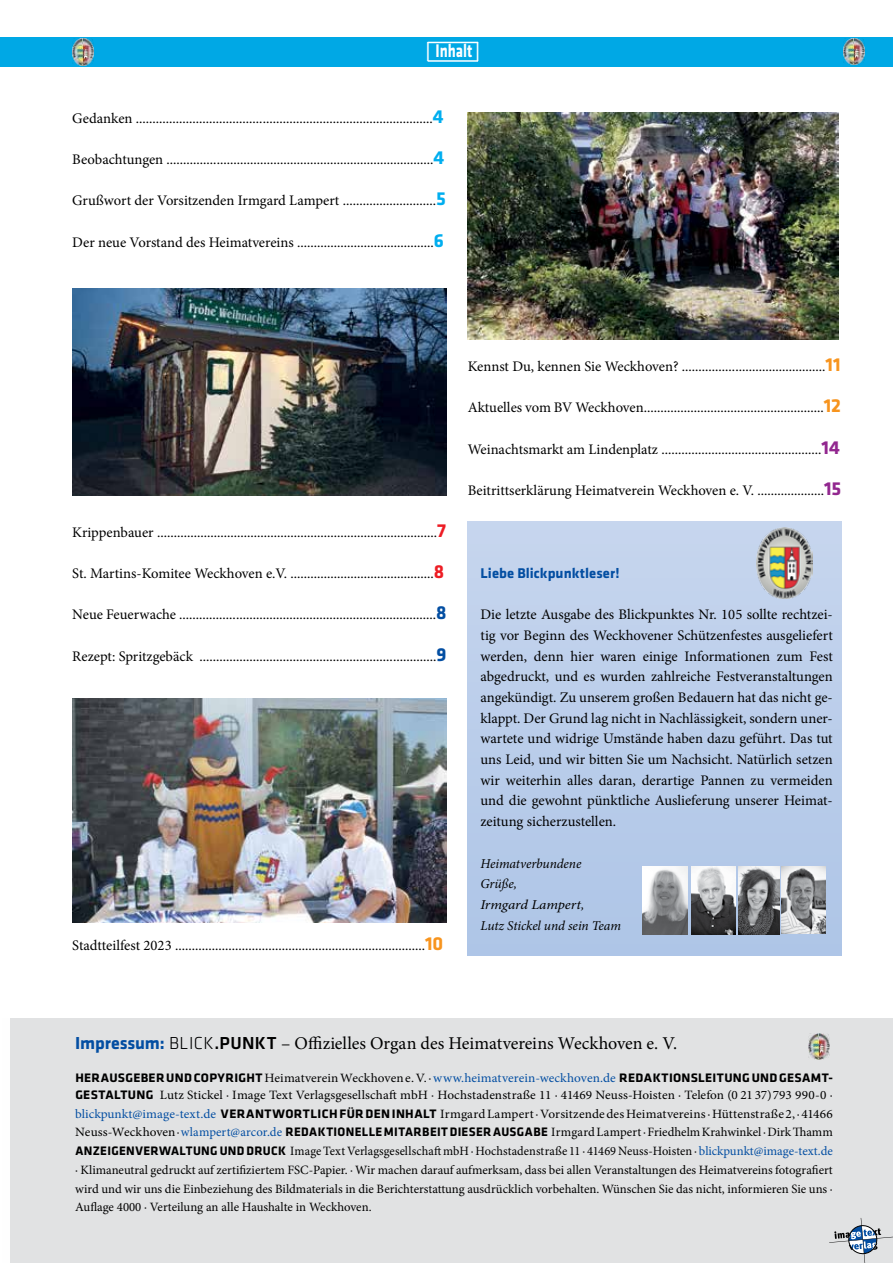
<style>
.page{position:relative;width:893px;height:1263px;background:#fff}
.page>*{position:absolute;margin:0;border:0;box-sizing:border-box;transform-origin:0 0}
.t1{font:700 19.05px "Klavika";color:#fff;scale:.77 1}
.t2{font:18px "Minion Pro";letter-spacing:-.005em;color:#000}
.t3{font:14.7px/20.7px "Minion Pro";color:#000;text-align:justify}
.t4{font:700 14.7px "Klavika";letter-spacing:.005em;color:#034ea2}
.t5{font:italic 13.5px/20.7px "Minion Pro";letter-spacing:-.01em;color:#000}
.t6{font:12.75px/18.8px "Minion Pro";letter-spacing:.005em;color:#000;text-align:justify}
.t7{font:12.75px/18.8px "Minion Pro";letter-spacing:.005em;color:#000;scale:1.04 1}
.t8{font:700 12.75px "Klavika";letter-spacing:.02em;color:#000;scale:1.04 1}
.t9{font:700 12.75px "Klavika";letter-spacing:.02em;color:#000}
.s1{font-family:"Klavika";font-weight:700;font-size:19.5px;color:#00aeef}
.s2{font-family:"Klavika";font-weight:700;font-size:19.5px;color:#ed1c24}
.s3{font-family:"Klavika";font-weight:700;font-size:19.5px;color:#ed1d24}
.s4{font-family:"Klavika";font-weight:700;font-size:19.5px;color:#034ea2}
.s5{font-family:"Klavika";font-weight:700;font-size:19.5px;color:#f7941e}
.s6{font-family:"Klavika";font-weight:700;font-size:19.5px;color:#92278f}
.s7{font-family:"Klavika";font-weight:700;color:#034ea2}
.s8{font-family:"Klavika Light Caps SC"}
.s9{font-family:"Klavika Med Caps SC"}
.s10{font-family:"Minion Pro";font-weight:400}
.s11{font-family:"Minion Pro";font-weight:400;color:#034ea2}
.s12{font-family:"Klavika";font-weight:700}
.s13{color:#034ea2}
</style>
<div class="page">
<div style="left:2px;top:1018px;width:891px;height:245px;background:#e1e2e3"></div>
<svg style="left:829px;top:1218px;width:64px;height:45px"></svg>
<img style="left:0;top:66px;width:10px;height:1197px">
<div style="left:468px;top:521px;width:374px;height:434px;background:#bbceea"></div>
<img style="left:691px;top:867px;width:44px;height:68px">
<img style="left:782px;top:867px;width:44px;height:67px">
<img style="left:738px;top:867px;width:41px;height:68px">
<img style="left:642px;top:866px;width:45px;height:69px">
<img style="left:72px;top:288px;width:374px;height:207px">
<img style="left:72px;top:698px;width:374px;height:224px">
<img style="left:757px;top:527px;width:55px;height:71px">
<div style="left:0;top:37px;width:893px;height:29px;background:#00a8e5"></div>
<hr style="left:428px;top:42px;width:50px;height:1px;background:#fff">
<hr style="left:428px;top:60px;width:50px;height:2px;background:#fff">
<img style="left:468px;top:112px;width:371px;height:228px">
<img style="left:844px;top:38px;width:21px;height:27px">
<img style="left:73px;top:38px;width:21px;height:27px">
<img style="left:809px;top:1033px;width:21px;height:27px">
<p class="t1" style="left:426px;top:41px;width:71px">| INHALT |</p>
<p class="t3" style="left:72px;top:108px;width:373px">Gedanken .........................................................................................<span class="s1">4</span></p>
<p class="t3" style="left:72px;top:149px;width:374px">Beobachtungen ................................................................................<span class="s1">4</span></p>
<p class="t3" style="left:72px;top:190px;width:375px">Grußwort der Vorsitzenden Irmgard Lampert ............................<span class="s1">5</span></p>
<p class="t3" style="left:72px;top:232px;width:373px">Der neue Vorstand des Heimatvereins .........................................<span class="s1">6</span></p>
<p class="t3" style="left:72px;top:521px;width:375px">Krippenbauer ....................................................................................<span class="s2">7</span></p>
<p class="t3" style="left:72px;top:563px;width:373px">St. Martins-Komitee Weckhoven e.V. ...........................................<span class="s3">8</span></p>
<p class="t3" style="left:72px;top:604px;width:376px">Neue Feuerwache .............................................................................<span class="s4">8</span></p>
<p class="t3" style="left:72px;top:646px;width:376px">Rezept: Spritzgebäck .......................................................................<span class="s4">9</span></p>
<p class="t3" style="left:72px;top:935px;width:373px">Stadtteilfest 2023 ...........................................................................<span class="s5">10</span></p>
<p class="t3" style="left:468px;top:356px;width:375px">Kennst Du, kennen Sie Weckhoven? ...........................................<span class="s5">11</span></p>
<p class="t3" style="left:468px;top:397px;width:375px">Aktuelles vom BV Weckhoven......................................................<span class="s5">12</span></p>
<p class="t3" style="left:468px;top:439px;width:374px">Weinachtsmarkt am Lindenplatz ................................................<span class="s6">14</span></p>
<p class="t3" style="left:468px;top:480px;width:375px">Beitrittserklärung Heimatverein Weckhoven e. V. ....................<span class="s6">15</span></p>
<p class="t4" style="left:480px;top:565px;width:140px">LIEBE BLICKPUNKTLESER!</p>
<p class="t3" style="left:480px;top:604px;width:354px">Die letzte Ausgabe des Blickpunktes Nr. 105 sollte rechtzei&shy;tig vor Beginn des Weckhovener Schützenfestes ausgeliefert werden, denn hier waren einige Informationen zum Fest abgedruckt, und es wurden zahlreiche Festveranstaltungen angekündigt. Zu unserem großen Bedauern hat das nicht ge&shy;klappt. Der Grund lag nicht in Nachlässigkeit, sondern uner&shy;wartete und widrige Umstände haben dazu geführt. Das tut uns Leid, und wir bitten Sie um Nachsicht. Natürlich setzen wir weiterhin alles daran, derartige Pannen zu vermeiden und die gewohnt pünktliche Auslieferung unserer Heimat&shy;zeitung sicherzustellen.</p>
<p class="t5" style="left:480px;top:853px;width:142px">Heimatverbundene<br>Grüße,<br>Irmgard Lampert,<br>Lutz Stickel und sein Team</p>
<p class="t2" style="left:75px;top:1031px;width:603px"><span class="s7">IMPRESSUM:</span> <span class="s8">Blick</span><span class="s9">.Punkt</span> – Offizielles Organ des Heimatvereins Weckhoven e. V.</p>
<p class="t8" style="left:75px;top:1071px;width:730px">HERAUSGEBER UND COPYRIGHT <span class="s10">Heimatverein Weckhoven e. V. ·</span> <span class="s11">www.heimatverein-weckhoven.de</span> REDAKTIONSL EITUNG UND GESA MT-</p>
<p class="t7" style="left:75px;top:1085px;width:730px"><span class="s12">GE STALTUNG</span> Lutz Stickel · Image Text Verlagsgesellschaft mbH · Hochstadenstraße 11 · 41469 Neuss-Hoisten · Telefon (0 21 37)793 990-0 · <span class="s13">blickpunkt@image-text.de</span> <span class="s12">VERANTWORTLICH</span></p>
<p class="t7" style="left:339px;top:1104px;width:476px"><span class="s12">FÜR DEN INH ALT</span> Irmgard Lampert · Vorsitzende des Heimatvereins · Hüttenstraße 2, · 41466</p>
<p class="t9" style="left:75px;top:1125px;width:395px"><span class="s10">Neuss-Weckhoven ·</span><span class="s11">wlampert@arcor.de</span> REDAKTIONELL E MI TARBEI T DIESER</p>
<p class="t9" style="left:493px;top:1125px;width:9px">AUSGA</p>
<p class="t6" style="left:75px;top:1123px;width:759px;text-indent:458px"><span class="s12">BE</span> Irmgard Lampert · Friedhelm Krahwinkel · Dirk Thamm <span class="s12">ANZEI GENVERWALTUNG UND DRUCK</span> Image Text Verlagsgesellschaft mbH · Hochstadenstraße 11 · 41469 Neuss-Hoisten · <span class="s13">blickpunkt@image-text.de </span>· Klimaneutral gedruckt auf zertifiziertem FSC-Papier. · Wir machen darauf aufmerksam, dass bei allen Veranstaltungen des Heimatvereins fotografiert wird und wir uns die Einbeziehung des Bildmaterials in die Berichterstattung ausdrücklich vorbehalten. Wünschen Sie das nicht, informieren Sie uns · Auflage 4000 · Verteilung an alle Haushalte in Weckhoven.</p>
</div>
